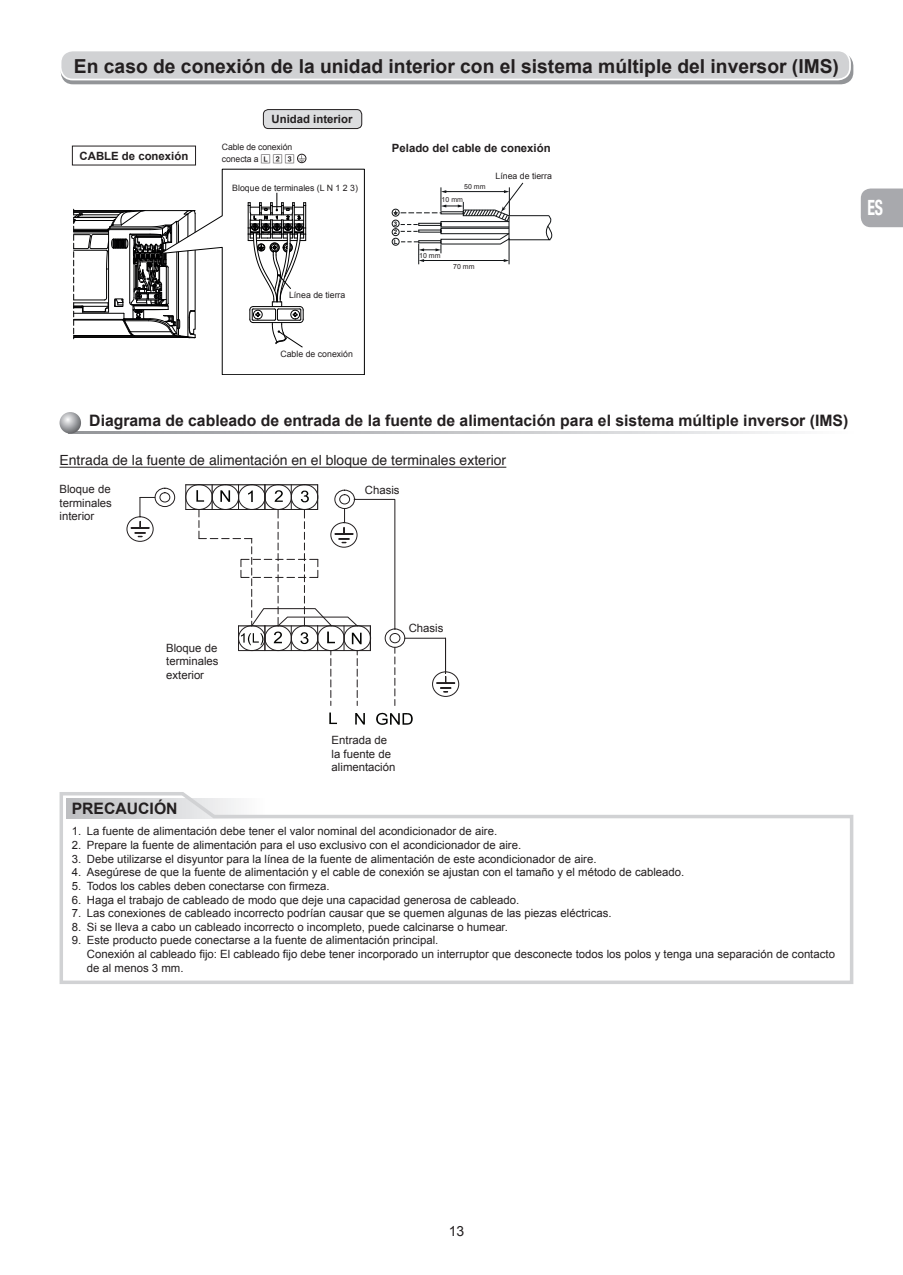
<style>
.page{position:relative;width:903px;height:1275px;background:#fff}
.page>*{position:absolute;margin:0;border:0;box-sizing:border-box;transform-origin:0 0}
.t1{font:700 condensed 21px "Helvetica Neue";color:#fff;scale:.75 1}
.t2{font:700 19.25px "Arial";color:#231f20}
.t3{font:700 15.75px "Arial";color:#231f20}
.t4{font:14px "Helvetica";color:#231f20}
.t5{font:14px "Arial";color:#231f20}
.t6{font:11.38px/13.7px "Arial";color:#231f20}
.t7{font:700 11.38px "Arial";color:#231f20}
.t8{font:8.75px/11.4px "Arial";color:#231f20}
.t9{font:7px "Arial";color:#231f20}
.t10{font:700 6.3px/8.4px "Arial";color:#111416}
.s1{font-family:"Box Posi A"}
</style>
<div class="page">
<div style="left:861px;top:189px;width:42px;height:38px;background:#a8a9ad"></div>
<svg style="left:59px;top:792px;width:795px;height:192px"></svg>
<div style="left:263px;top:110px;width:99px;height:19px;background:#dcdddf;border-radius:5px"></div>
<div style="left:263px;top:109px;width:99px;height:20px;border:1px solid #231f20;border-radius:5px"></div>
<svg style="left:73px;top:169px;width:292px;height:206px"></svg>
<svg style="left:299px;top:156px;width:5px;height:5px"></svg>
<div style="left:297px;top:154px;width:9px;height:9px;border:1px solid #231f20;border-radius:50%"></div>
<div style="left:392px;top:209px;width:7px;height:7px;border:1px solid #111416;border-radius:50%"></div>
<div style="left:392px;top:228px;width:7px;height:8px;border:1px solid #111416;border-radius:50%"></div>
<div style="left:392px;top:238px;width:7px;height:7px;border:1px solid #111416;border-radius:50%"></div>
<div style="left:392px;top:220px;width:7px;height:7px;border:1px solid #111416;border-radius:50%"></div>
<svg style="left:394px;top:182px;width:159px;height:82px"></svg>
<svg style="left:74px;top:431px;width:718px;height:3px;background:#c2c3c6"></svg>
<svg style="left:60px;top:412px;width:21px;height:22px"></svg>
<hr style="left:60px;top:467px;width:446px;height:1px;background:#231f20">
<hr style="left:265px;top:484px;width:53px;height:1px;background:#231f20">
<hr style="left:186px;top:509px;width:79px;height:1px;background:#231f20">
<hr style="left:186px;top:484px;width:79px;height:1px;background:#231f20">
<svg style="left:185px;top:485px;width:1px;height:24px"></svg>
<div style="left:185px;top:484px;width:28px;height:26px;border:1px solid #231f20;border-radius:50%"></div>
<div style="left:160px;top:492px;width:10px;height:10px;border:1px solid #231f20;border-radius:50%"></div>
<div style="left:155px;top:488px;width:20px;height:19px;border:1px solid #231f20;border-radius:50%"></div>
<div style="left:127px;top:516px;width:26px;height:26px;border:1px solid #231f20;border-radius:50%"></div>
<div style="left:390px;top:633px;width:10px;height:10px;border:1px solid #231f20;border-radius:50%"></div>
<div style="left:385px;top:628px;width:20px;height:20px;border:1px solid #231f20;border-radius:50%"></div>
<div style="left:432px;top:671px;width:27px;height:26px;border:1px solid #231f20;border-radius:50%"></div>
<svg style="left:436px;top:675px;width:20px;height:18px"></svg>
<svg style="left:130px;top:497px;width:25px;height:41px"></svg>
<svg style="left:329px;top:712px;width:8px;height:12px"></svg>
<svg style="left:355px;top:713px;width:10px;height:11px"></svg>
<svg style="left:376px;top:713px;width:37px;height:12px"></svg>
<svg style="left:196px;top:485px;width:200px;height:220px"></svg>
<hr style="left:445px;top:638px;width:1px;height:35px;background:#231f20">
<hr style="left:405px;top:638px;width:40px;height:1px;background:#231f20">
<svg style="left:61px;top:54px;width:792px;height:30px;background:#9e9fa2"></svg>
<div style="left:61px;top:50px;width:789px;height:30px;background:#d1d2d4;border-radius:12px"></div>
<div style="left:60px;top:50px;width:791px;height:30px;border:2px solid #fff;border-radius:12px"></div>
<h2 class="t2" style="left:74px;top:55px;width:766px">En caso de conexión de la unidad interior con el sistema múltiple del inversor (IMS)</h2>
<p class="t7" style="left:80px;top:149px;width:110px">CABLE de conexión</p>
<p class="t7" style="left:271px;top:113px;width:82px">Unidad interior</p>
<p class="t8" style="left:222px;top:142px;width:74px">Cable de conexión conecta a <span class="s1">L 2 3</span></p>
<p class="t8" style="left:232px;top:182px;width:127px">Bloque de terminales (L N 1 2 3)</p>
<p class="t8" style="left:289px;top:290px;width:58px">Línea de tierra</p>
<p class="t8" style="left:280px;top:349px;width:74px">Cable de conexión</p>
<p class="t7" style="left:392px;top:142px;width:160px">Pelado del cable de conexión</p>
<p class="t10" style="left:394px;top:220px;width:5px">3<br>2</p>
<p class="t10" style="left:394px;top:238px;width:5px">L</p>
<p class="t9" style="left:464px;top:182px;width:23px">50 mm</p>
<p class="t9" style="left:442px;top:196px;width:23px">10 mm</p>
<p class="t8" style="left:495px;top:171px;width:58px">Línea de tierra</p>
<p class="t9" style="left:419px;top:251px;width:23px">10 mm</p>
<p class="t9" style="left:453px;top:262px;width:23px">70 mm</p>
<h1 class="t1" style="left:867px;top:195px;width:23px">ES</h1>
<h3 class="t3" style="left:89px;top:412px;width:760px">Diagrama de cableado de entrada de la fuente de alimentación para el sistema múltiple inversor (IMS)</h3>
<p class="t4" style="left:60px;top:454px;width:448px">Entrada de la fuente de alimentación en el bloque de terminales exterior</p>
<p class="t6" style="left:60px;top:482px;width:54px;text-align:justify">Bloque de terminales interior</p>
<p class="t6" style="left:365px;top:483px;width:36px">Chasis</p>
<p class="t6" style="left:166px;top:641px;width:54px;text-align:justify">Bloque de terminales exterior</p>
<p class="t6" style="left:409px;top:621px;width:36px">Chasis</p>
<p class="t6" style="left:332px;top:733px;width:65px">Entrada de la fuente de alimentación</p>
<h3 class="t3" style="left:72px;top:799px;width:107px">PRECAUCIÓN</h3>
<p class="t6" style="left:72px;top:824px;width:427px">1. La fuente de alimentación debe tener el valor nominal del acondicionador de aire.</p>
<p class="t6" style="left:72px;top:838px;width:451px">2. Prepare la fuente de alimentación para el uso exclusivo con el acondicionador de aire.</p>
<p class="t6" style="left:72px;top:852px;width:526px">3. Debe utilizarse el disyuntor para la línea de la fuente de alimentación de este acondicionador de aire.</p>
<p class="t6" style="left:72px;top:865px;width:614px">4. Asegúrese de que la fuente de alimentación y el cable de conexión se ajustan con el tamaño y el método de cableado.</p>
<p class="t6" style="left:72px;top:879px;width:259px">5. Todos los cables deben conectarse con firmeza.</p>
<p class="t6" style="left:72px;top:893px;width:449px">6. Haga el trabajo de cableado de modo que deje una capacidad generosa de cableado.</p>
<p class="t6" style="left:72px;top:906px;width:541px">7. Las conexiones de cableado incorrecto podrían causar que se quemen algunas de las piezas eléctricas.</p>
<p class="t6" style="left:72px;top:920px;width:437px">8. Si se lleva a cabo un cableado incorrecto o incompleto, puede calcinarse o humear.</p>
<p class="t6" style="left:87px;top:934px;width:750px;text-indent:-15px">9. Este producto puede conectarse a la fuente de alimentación principal.<br>Conexión al cableado fijo: El cableado fijo debe tener incorporado un interruptor que desconecte todos los polos y tenga una separación de contacto de al menos 3 mm.</p>
<p class="t5" style="left:449px;top:1223px;width:17px">13</p>
</div>
